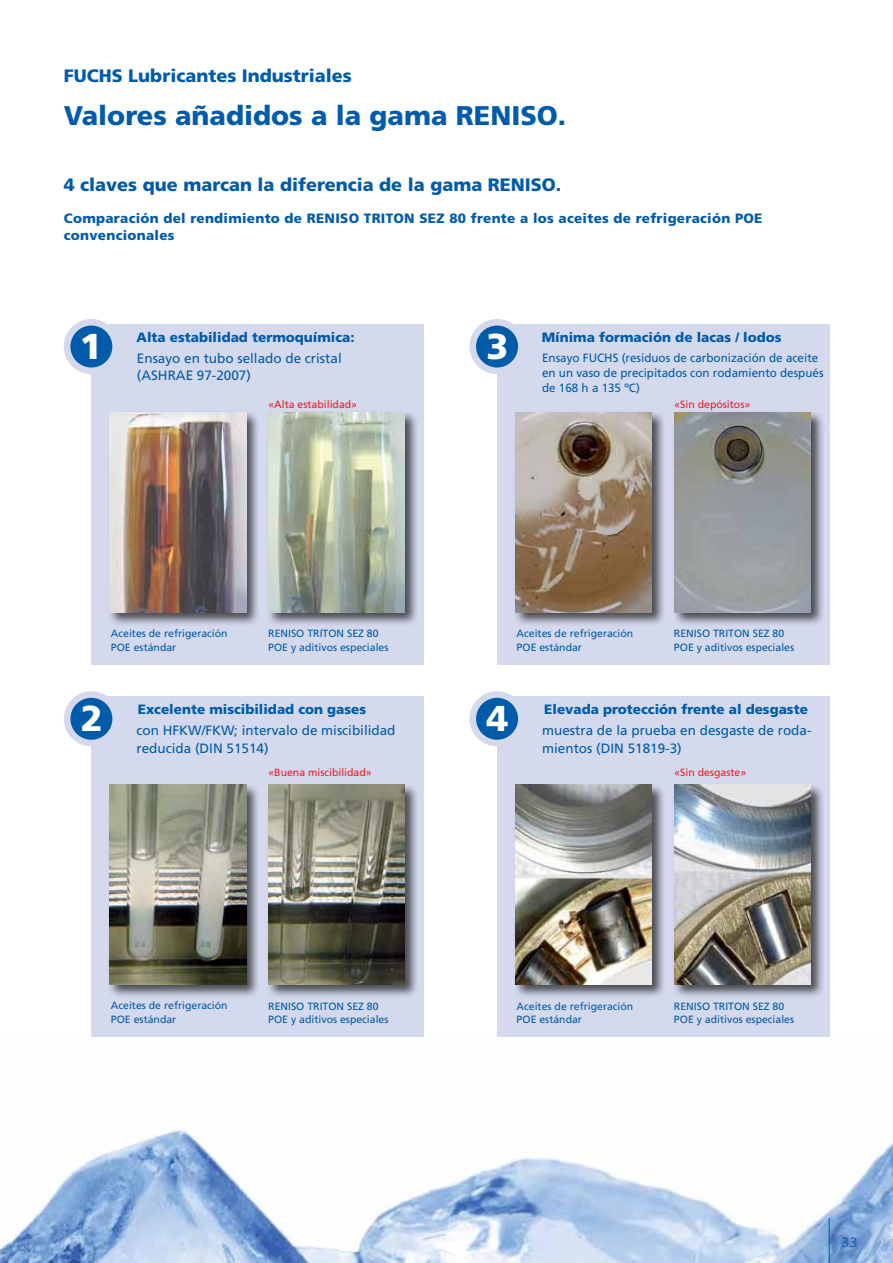
<style>
.page{position:relative;width:893px;height:1263px;background:#fff}
.page>*{position:absolute;margin:0;border:0;box-sizing:border-box;transform-origin:0 0}
.t1{font:900 36px "Frutiger LT Std";color:#fff}
.t2{font:900 27px "Frutiger LT Std";color:#005baa}
.t3{font:900 18px "Frutiger LT Std";color:#005baa}
.t4{font:13.5px/17.2px "Frutiger LT Std";color:#005baa}
.t5{font:900 13.5px "Frutiger LT Std";color:#005baa}
.t6{font:900 13.5px/17.2px "Frutiger LT Std";letter-spacing:.02em;color:#005baa}
.t7{font:300 13.5px "Frutiger LT Std";color:#005baa}
.t8{font:12px/15px "Frutiger LT Std";color:#005baa}
.t9{font:10.5px/13.5px "Frutiger LT Std";color:#005baa}
.t10{font:10.5px "Frutiger LT Std";color:#ed1d24}
</style>
<div class="page">
<img style="left:0;top:1032px;width:893px;height:231px">
<div style="left:91px;top:324px;width:332px;height:341px;background:#d4d9ee"></div>
<div style="left:91px;top:697px;width:332px;height:340px;background:#d4d9ee"></div>
<div style="left:497px;top:324px;width:332px;height:341px;background:#d4d9ee"></div>
<div style="left:497px;top:697px;width:332px;height:340px;background:#d4d9ee"></div>
<div style="left:64px;top:319px;width:55px;height:55px;background:#d4d9ee;border-radius:50%"></div>
<div style="left:64px;top:691px;width:55px;height:55px;background:#d4d9ee;border-radius:50%"></div>
<div style="left:469px;top:319px;width:56px;height:55px;background:#d4d9ee;border-radius:50%"></div>
<div style="left:469px;top:691px;width:56px;height:55px;background:#d4d9ee;border-radius:50%"></div>
<div style="left:70px;top:326px;width:42px;height:41px;background:#005baa;border-radius:50%"></div>
<div style="left:70px;top:698px;width:42px;height:42px;background:#005baa;border-radius:50%"></div>
<div style="left:476px;top:326px;width:42px;height:41px;background:#005baa;border-radius:50%"></div>
<div style="left:476px;top:698px;width:42px;height:42px;background:#005baa;border-radius:50%"></div>
<div style="left:107px;top:410px;width:153px;height:216px;background:#000;opacity:.66"></div>
<img style="left:110px;top:413px;width:136px;height:199px">
<div style="left:107px;top:783px;width:153px;height:216px;background:#000;opacity:.66"></div>
<img style="left:110px;top:785px;width:136px;height:199px">
<div style="left:513px;top:410px;width:153px;height:216px;background:#000;opacity:.66"></div>
<img style="left:515px;top:413px;width:137px;height:199px">
<div style="left:513px;top:783px;width:153px;height:216px;background:#000;opacity:.66"></div>
<img style="left:515px;top:785px;width:137px;height:199px">
<div style="left:266px;top:410px;width:153px;height:216px;background:#000;opacity:.66"></div>
<img style="left:269px;top:413px;width:136px;height:199px">
<div style="left:266px;top:783px;width:153px;height:216px;background:#000;opacity:.66"></div>
<img style="left:269px;top:785px;width:136px;height:199px">
<div style="left:672px;top:410px;width:153px;height:216px;background:#000;opacity:.66"></div>
<img style="left:674px;top:413px;width:137px;height:199px">
<div style="left:672px;top:783px;width:153px;height:216px;background:#000;opacity:.66"></div>
<img style="left:674px;top:785px;width:137px;height:199px">
<hr style="left:829px;top:1218px;width:1px;height:45px;background:#005baa">
<h3 class="t3" style="left:64px;top:64px;width:290px">FUCHS Lubricantes Industriales</h3>
<h2 class="t2" style="left:64px;top:99px;width:504px">Valores añadidos a la gama RENISO.</h2>
<h3 class="t3" style="left:64px;top:174px;width:499px">4 claves que marcan la diferencia de la gama RENISO.</h3>
<p class="t6" style="left:64px;top:209px;width:700px">Comparación del rendimiento de RENISO TRITON SEZ 80 frente a los aceites de refrigeración POE convencionales</p>
<h1 class="t1" style="left:80px;top:325px;width:24px">1</h1>
<p class="t5" style="left:136px;top:329px;width:220px">Alta estabilidad termoquímica:</p>
<p class="t4" style="left:137px;top:350px;width:206px">Ensayo en tubo sellado de cristal (ASHRAE 97-2007)</p>
<p class="t10" style="left:268px;top:398px;width:90px">«Alta estabilidad»</p>
<p class="t9" style="left:111px;top:627px;width:118px">Aceites de refrigeración<br>POE estándar</p>
<p class="t9" style="left:268px;top:627px;width:122px">RENISO TRITON SEZ 80<br>POE y aditivos especiales</p>
<h1 class="t1" style="left:81px;top:697px;width:24px">2</h1>
<p class="t5" style="left:138px;top:701px;width:230px">Excelente miscibilidad con gases</p>
<p class="t4" style="left:136px;top:722px;width:261px">con HFKW/FKW; intervalo de miscibilidad reducida (DIN 51514)</p>
<p class="t10" style="left:268px;top:766px;width:105px">«Buena miscibilidad»</p>
<h1 class="t1" style="left:487px;top:325px;width:24px">3</h1>
<p class="t5" style="left:542px;top:329px;width:241px">Mínima formación de lacas / lodos</p>
<p class="t8" style="left:542px;top:350px;width:283px">Ensayo FUCHS (residuos de carbonización de aceite en un vaso de precipitados con rodamiento después de 168 h a 135 ºC)</p>
<p class="t10" style="left:674px;top:398px;width:77px">«Sin depósitos»</p>
<p class="t9" style="left:517px;top:627px;width:118px">Aceites de refrigeración<br>POE estándar</p>
<p class="t9" style="left:674px;top:627px;width:122px">RENISO TRITON SEZ 80<br>POE y aditivos especiales</p>
<h1 class="t1" style="left:487px;top:697px;width:24px">4</h1>
<p class="t5" style="left:544px;top:701px;width:265px">Elevada protección frente al desgaste</p>
<p class="t4" style="left:542px;top:722px;width:271px">muestra de la prueba en desgaste de roda&shy;mientos (DIN 51819-3)</p>
<p class="t10" style="left:674px;top:766px;width:73px">«Sin desgaste»</p>
<p class="t9" style="left:111px;top:999px;width:118px">Aceites de refrigeración<br>POE estándar</p>
<p class="t9" style="left:268px;top:999px;width:122px">RENISO TRITON SEZ 80<br>POE y aditivos especiales</p>
<p class="t9" style="left:517px;top:999px;width:118px">Aceites de refrigeración<br>POE estándar</p>
<p class="t9" style="left:674px;top:999px;width:122px">RENISO TRITON SEZ 80<br>POE y aditivos especiales</p>
<p class="t7" style="left:842px;top:1234px;width:17px">33</p>
</div>
